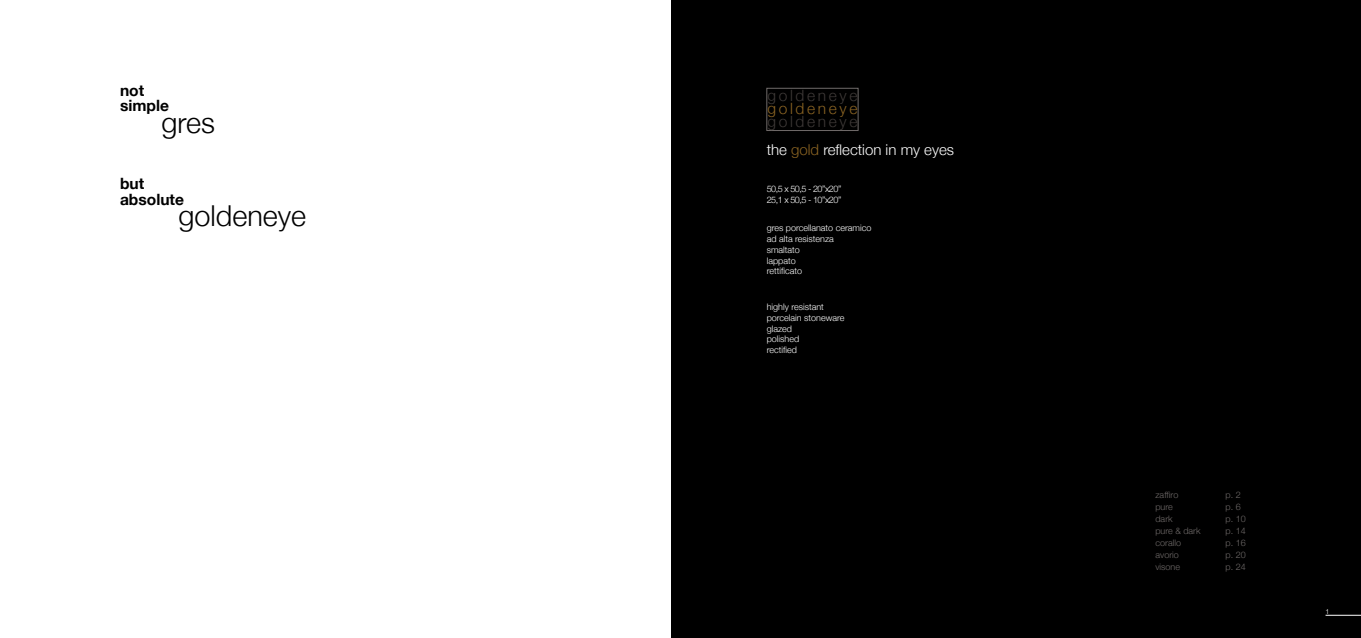
<style>
.page{position:relative;width:1361px;height:638px;background:#fff}
.page>*{position:absolute;margin:0;border:0;box-sizing:border-box;transform-origin:0 0}
.t1{font:300 28.8px "Helvetica Neue";color:#000}
.t2{font:700 15.6px/15.6px "Helvetica Neue";color:#000}
.t3{font:300 15.5px/25.9px "Helvetica Neue";letter-spacing:.17em;color:#3e3937}
.t4{font:300 15.5px "Helvetica Neue";letter-spacing:.17em;color:#8b6423}
.t5{font:300 15px "Helvetica Neue";color:#fff}
.t6{font:300 9px/10.8px "Helvetica Neue";color:#fff}
.t7{font:300 9px "Helvetica Neue";color:#706b6a}
.t8{font:300 9px/10.8px "Helvetica Neue";letter-spacing:-.05em;color:#fff}
.t9{font:300 7px "Helvetica Neue";color:#fff}
.s1{color:#8b6423}
</style>
<div class="page">
<div style="left:672px;top:0;width:689px;height:638px;background:#000"></div>
<div style="left:766px;top:88px;width:92px;height:43px;border:1px solid #706b6a"></div>
<hr style="left:1325px;top:615px;width:36px;height:1px;background:#fff">
<h2 class="t2" style="left:120px;top:84px;width:50px">not simple</h2>
<h1 class="t1" style="left:161px;top:106px;width:55px">gres</h1>
<h2 class="t2" style="left:120px;top:177px;width:66px">but absolute</h2>
<h1 class="t1" style="left:179px;top:200px;width:129px">goldeneye</h1>
<h3 class="t3" style="left:767px;top:82px;width:91px">goldeneye goldeneye</h3>
<h3 class="t4" style="left:767px;top:99px;width:91px">goldeneye</h3>
<h3 class="t5" style="left:766px;top:141px;width:189px">the <span class="s1">gold</span> reflection in my eyes</h3>
<p class="t8" style="left:766px;top:183px;width:76px">50,5 x 50,5 - 20”x20”<br>25,1 x 50,5 - 10”x20”</p>
<p class="t6" style="left:766px;top:222px;width:106px">gres porcellanato ceramico ad alta resistenza<br>smaltato<br>lappato<br>rettificato</p>
<p class="t6" style="left:766px;top:301px;width:79px">highly resistant porcelain stoneware glazed<br>polished<br>rectified</p>
<p class="t7" style="left:1155px;top:487px;width:24px">zaffiro</p>
<p class="t7" style="left:1225px;top:487px;width:17px">p. 2</p>
<p class="t7" style="left:1155px;top:499px;width:19px">pure</p>
<p class="t7" style="left:1225px;top:499px;width:17px">p. 6</p>
<p class="t7" style="left:1155px;top:511px;width:19px">dark</p>
<p class="t7" style="left:1225px;top:511px;width:22px">p. 10</p>
<p class="t7" style="left:1155px;top:523px;width:47px">pure &amp; dark</p>
<p class="t7" style="left:1225px;top:523px;width:22px">p. 14</p>
<p class="t7" style="left:1155px;top:535px;width:27px">corallo</p>
<p class="t7" style="left:1225px;top:535px;width:22px">p. 16</p>
<p class="t7" style="left:1155px;top:547px;width:25px">avorio</p>
<p class="t7" style="left:1225px;top:547px;width:22px">p. 20</p>
<p class="t7" style="left:1155px;top:559px;width:26px">visone</p>
<p class="t7" style="left:1225px;top:559px;width:22px">p. 24</p>
<p class="t9" style="left:1325px;top:607px;width:5px">1</p>
</div>
